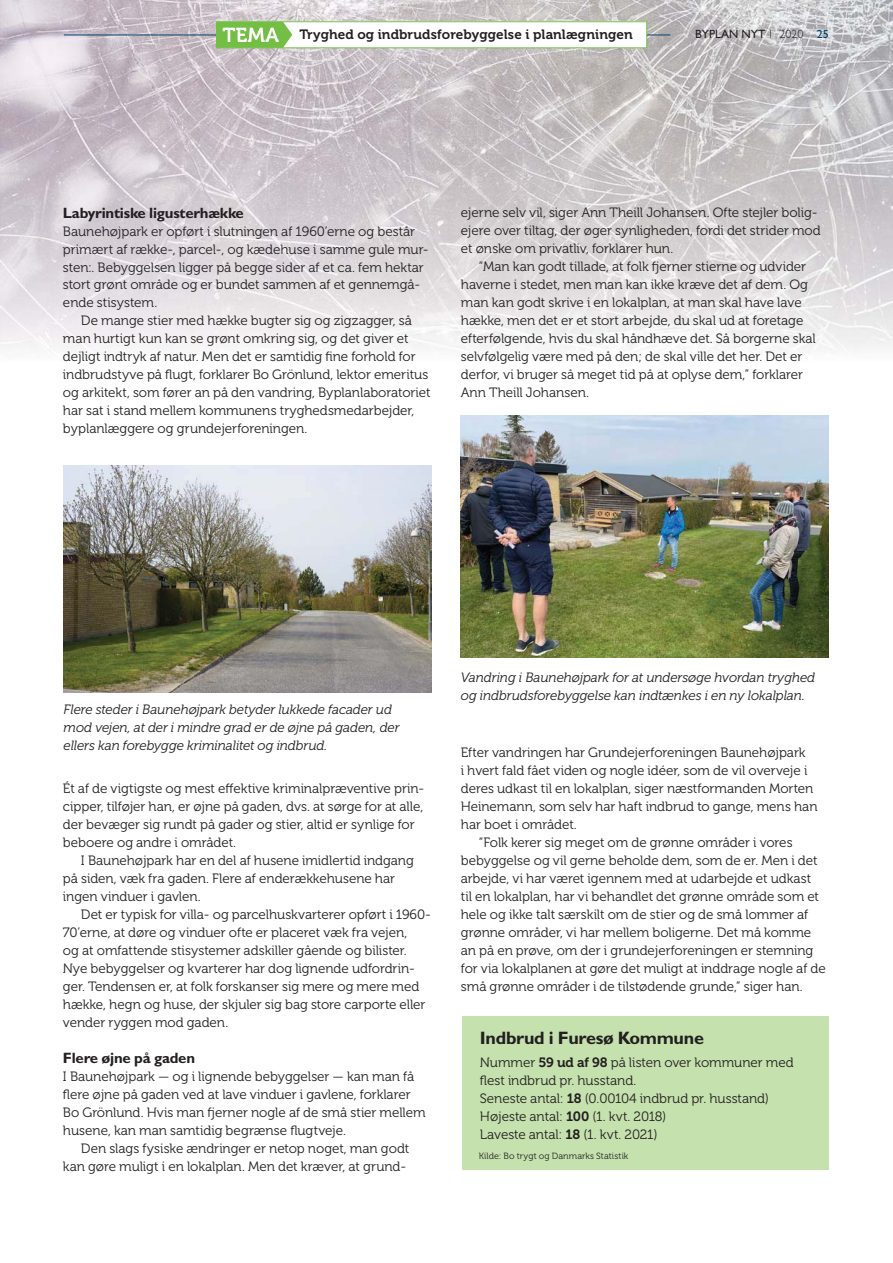
<style>
.page{position:relative;width:893px;height:1263px;background:#fff}
.page>*{position:absolute;margin:0;border:0;box-sizing:border-box;transform-origin:0 0}
.t1{font:700 18px "Gill Sans Std";letter-spacing:-.015em;color:#231f20}
.t2{font:700 15px "Gill Sans Std";letter-spacing:-.015em;color:#231f20}
.t3{font:13.5px/18px "Museo 300";letter-spacing:-.005em;color:#231f20}
.t4{font:italic 13.5px/18px "Museo 300";letter-spacing:-.005em;color:#231f20}
.t5{font:13.5px "Museo 700";letter-spacing:.01em;color:#231f20}
.t6{font:12px "Gill Sans Std";color:#231f20}
.t7{font:9px "Museo 300";letter-spacing:.01em;color:#231f20}
.s1{font-weight:300}
.s2{color:#00426b}
.s3{font-family:"Museo 700"}
</style>
<div class="page">
<img style="left:0;top:0;width:893px;height:354px">
<img style="left:64px;top:465px;width:368px;height:227px">
<img style="left:461px;top:415px;width:368px;height:242px">
<div style="left:462px;top:1016px;width:367px;height:154px;background:#c5e1ae"></div>
<hr style="left:64px;top:35px;width:606px;height:1px;background:#00426b">
<div style="left:217px;top:22px;width:430px;height:26px;background:#fff"></div>
<svg style="left:216px;top:22px;width:76px;height:26px"></svg>
<p class="t5" style="left:299px;top:29px;width:335px">Tryghed og indbrudsforebyggelse i planlægningen</p>
<p class="t6" style="left:695px;top:27px;width:135px">BYPLAN NYT <span class="s1">1 2020</span> <span class="s2">25</span></p>
<p class="t2" style="left:63px;top:207px;width:182px">Labyrintiske ligusterhække</p>
<p class="t3" style="left:63px;top:223px;width:367px">Baunehøjpark er opført i slutningen af 1960’erne og består primært af række-, parcel-, og kædehuse i samme gule mur&shy;sten:. Bebyggelsen ligger på begge sider af et ca. fem hektar stort grønt område og er bundet sammen af et gennemgå&shy;ende stisystem.</p>
<p class="t3" style="left:63px;top:313px;width:369px;text-indent:18px">De mange stier med hække bugter sig og zigzagger, så man hurtigt kun kan se grønt omkring sig, og det giver et dejligt indtryk af natur. Men det er samtidig fine forhold for indbrudstyve på flugt, forklarer Bo Grönlund, lektor emeritus og arkitekt, som fører an på den vandring, Byplanlaboratoriet har sat i stand mellem kommunens tryghedsmedarbejder, byplanlæggere og grundejerforeningen.</p>
<p class="t3" style="left:461px;top:205px;width:361px">ejerne selv vil, siger Ann Theill Johansen. Ofte stejler bolig&shy;ejere over tiltag, der øger synligheden, fordi det strider mod et ønske om privatliv, forklarer hun.</p>
<p class="t3" style="left:461px;top:259px;width:356px;text-indent:18px">“Man kan godt tillade, at folk fjerner stierne og udvider haverne i stedet, men man kan ikke kræve det af dem. Og man kan godt skrive i en lokalplan, at man skal have lave hække, men det er et stort arbejde, du skal ud at foretage efterfølgende, hvis du skal håndhæve det. Så borgerne skal selvfølgelig være med på den; de skal ville det her. Det er derfor, vi bruger så meget tid på at oplyse dem,” forklarer Ann Theill Johansen.</p>
<p class="t4" style="left:64px;top:702px;width:337px">Flere steder i Baunehøjpark betyder lukkede facader ud mod vejen, at der i mindre grad er de øjne på gaden, der ellers kan forebygge kriminalitet og indbrud.</p>
<p class="t3" style="left:63px;top:781px;width:363px">Ét af de vigtigste og mest effektive kriminalpræventive prin&shy;cipper, tilføjer han, er øjne på gaden, dvs. at sørge for at alle, der bevæger sig rundt på gader og stier, altid er synlige for beboere og andre i området.</p>
<p class="t3" style="left:63px;top:853px;width:352px;text-indent:18px">I Baunehøjpark har en del af husene imidlertid indgang på siden, væk fra gaden. Flere af enderækkehusene har ingen vinduer i gavlen.</p>
<p class="t3" style="left:63px;top:907px;width:370px;text-indent:18px">Det er typisk for villa- og parcelhuskvarterer opført i 1960- 70’erne, at døre og vinduer ofte er placeret væk fra vejen,<br>og at omfattende stisystemer adskiller gående og bilister.<br>Nye bebyggelser og kvarterer har dog lignende udfordrin&shy;ger. Tendensen er, at folk forskanser sig mere og mere med hække, hegn og huse, der skjuler sig bag store carporte eller vender ryggen mod gaden.</p>
<p class="t2" style="left:63px;top:1052px;width:134px">Flere øjne på gaden</p>
<p class="t3" style="left:63px;top:1069px;width:364px">I Baunehøjpark — og i lignende bebyggelser — kan man få flere øjne på gaden ved at lave vinduer i gavlene, forklarer Bo Grönlund. Hvis man fjerner nogle af de små stier mellem husene, kan man samtidig begrænse flugtveje.</p>
<p class="t3" style="left:63px;top:1140px;width:348px;text-align:right">Den slags fysiske ændringer er netop noget, man godt kan gøre muligt i en lokalplan. Men det kræver, at grund-</p>
<p class="t4" style="left:461px;top:669px;width:356px">Vandring i Baunehøjpark for at undersøge hvordan tryghed og indbrudsforebyggelse kan indtænkes i en ny lokalplan.</p>
<p class="t3" style="left:461px;top:745px;width:346px">Efter vandringen har Grundejerforeningen Baunehøjpark</p>
<p class="t3" style="left:461px;top:763px;width:348px">i hvert fald fået viden og nogle idéer, som de vil overveje i</p>
<p class="t3" style="left:461px;top:780px;width:354px">deres udkast til en lokalplan, siger næstformanden Morten</p>
<p class="t3" style="left:461px;top:798px;width:358px">Heinemann, som selv har haft indbrud to gange, mens han</p>
<p class="t3" style="left:461px;top:816px;width:117px">har boet i området.</p>
<p class="t3" style="left:479px;top:835px;width:315px">“Folk kerer sig meget om de grønne områder i vores</p>
<p class="t3" style="left:461px;top:852px;width:358px">bebyggelse og vil gerne beholde dem, som de er. Men i det</p>
<p class="t3" style="left:461px;top:870px;width:352px">arbejde, vi har været igennem med at udarbejde et udkast</p>
<p class="t3" style="left:461px;top:888px;width:360px">til en lokalplan, har vi behandlet det grønne område som et</p>
<p class="t3" style="left:461px;top:906px;width:349px">hele og ikke talt særskilt om de stier og de små lommer af</p>
<p class="t3" style="left:461px;top:924px;width:352px">grønne områder, vi har mellem boligerne. Det må komme</p>
<p class="t3" style="left:461px;top:942px;width:354px">an på en prøve, om der i grundejerforeningen er stemning</p>
<p class="t3" style="left:461px;top:960px;width:366px">for via lokalplanen at gøre det muligt at inddrage nogle af de</p>
<p class="t3" style="left:461px;top:978px;width:343px">små grønne områder i de tilstødende grunde,” siger han.</p>
<h1 class="t1" style="left:480px;top:1031px;width:226px">Indbrud i Furesø Kommune</h1>
<p class="t3" style="left:480px;top:1054px;width:315px">Nummer <span class="s3">59 ud af 98</span> på listen over kommuner med flest indbrud pr. husstand.<br>Seneste antal: <span class="s3">18</span> (0.00104 indbrud pr. husstand)<br>Højeste antal: <span class="s3">100</span> (1. kvt. 2018)<br>Laveste antal: <span class="s3">18</span> (1. kvt. 2021)</p>
<p class="t7" style="left:479px;top:1152px;width:151px">Kilde: Bo trygt og Danmarks Statistik</p>
</div>
